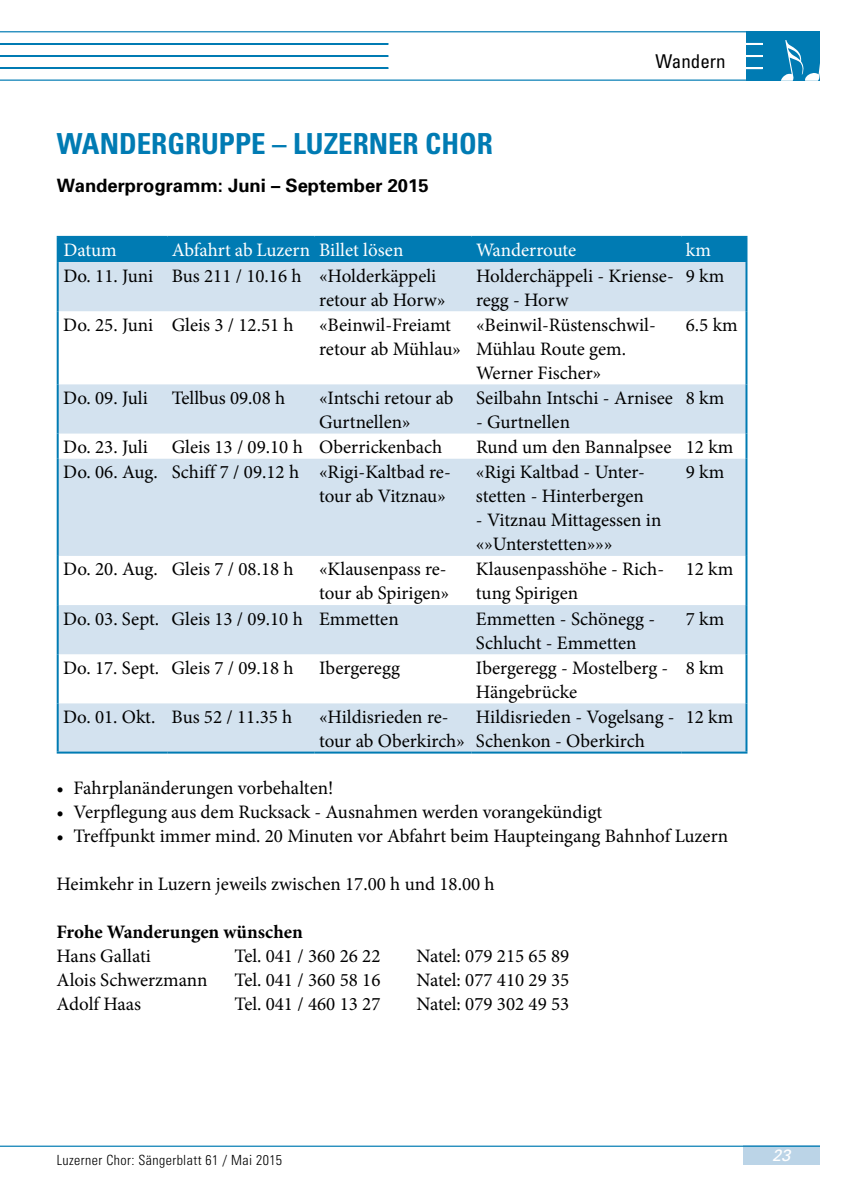
<style>
.page{position:relative;width:842px;height:1191px;background:#fff}
.page>*{position:absolute;margin:0;border:0;box-sizing:border-box;transform-origin:0 0}
.t1{font:700 condensed 29px "Univers";color:#007bb3}
.t2{font:19px/24px "Minion Pro";color:#000}
.t3{font:19px "Minion Pro";color:#fff}
.t4{font:700 19px "Minion Pro";color:#000}
.t5{font:condensed 19px "Univers";color:#000}
.t6{font:700 18.4px "Univers";color:#000}
.t7{font:italic 16.4px "Univers";color:#fff}
.t8{font:300 condensed 14px "Univers";letter-spacing:.03em;color:#000}
</style>
<div class="page">
<hr style="left:0;top:80px;width:819px;height:1px;background:#007bb3">
<div style="left:746px;top:31px;width:73px;height:50px;background:#007bb3"></div>
<svg style="left:781px;top:40px;width:38px;height:41px"></svg>
<svg style="left:746px;top:43px;width:17px;height:2px"></svg>
<svg style="left:746px;top:55px;width:17px;height:2px"></svg>
<svg style="left:746px;top:67px;width:17px;height:2px"></svg>
<hr style="left:0;top:43px;width:388px;height:2px;background:#007bb3">
<hr style="left:0;top:31px;width:819px;height:1px;background:#007bb3">
<hr style="left:0;top:55px;width:388px;height:2px;background:#007bb3">
<hr style="left:0;top:67px;width:388px;height:2px;background:#007bb3">
<div style="left:59px;top:238px;width:686px;height:24px;background:#007bb3"></div>
<svg style="left:59px;top:262px;width:686px;height:489px;fill:#d3e2ef"></svg>
<hr style="left:57px;top:236px;width:110px;height:2px;background:#007bb3">
<hr style="left:57px;top:238px;width:2px;height:24px;background:#007bb3">
<hr style="left:167px;top:236px;width:148px;height:2px;background:#007bb3">
<hr style="left:315px;top:236px;width:156px;height:2px;background:#007bb3">
<hr style="left:471px;top:236px;width:210px;height:2px;background:#007bb3">
<hr style="left:681px;top:236px;width:66px;height:2px;background:#007bb3">
<hr style="left:745px;top:238px;width:2px;height:24px;background:#007bb3">
<hr style="left:57px;top:262px;width:2px;height:49px;background:#007bb3">
<hr style="left:745px;top:262px;width:2px;height:49px;background:#007bb3">
<hr style="left:57px;top:311px;width:2px;height:73px;background:#007bb3">
<hr style="left:745px;top:311px;width:2px;height:73px;background:#007bb3">
<hr style="left:57px;top:384px;width:2px;height:49px;background:#007bb3">
<hr style="left:745px;top:384px;width:2px;height:49px;background:#007bb3">
<hr style="left:57px;top:433px;width:2px;height:26px;background:#007bb3">
<hr style="left:745px;top:433px;width:2px;height:26px;background:#007bb3">
<hr style="left:57px;top:459px;width:2px;height:97px;background:#007bb3">
<hr style="left:745px;top:459px;width:2px;height:97px;background:#007bb3">
<hr style="left:57px;top:556px;width:2px;height:49px;background:#007bb3">
<hr style="left:745px;top:556px;width:2px;height:49px;background:#007bb3">
<hr style="left:57px;top:605px;width:2px;height:49px;background:#007bb3">
<hr style="left:745px;top:605px;width:2px;height:49px;background:#007bb3">
<hr style="left:57px;top:654px;width:2px;height:49px;background:#007bb3">
<hr style="left:745px;top:654px;width:2px;height:49px;background:#007bb3">
<hr style="left:57px;top:703px;width:2px;height:48px;background:#007bb3">
<hr style="left:745px;top:703px;width:2px;height:48px;background:#007bb3">
<hr style="left:57px;top:751px;width:110px;height:2px;background:#007bb3">
<hr style="left:167px;top:751px;width:148px;height:2px;background:#007bb3">
<hr style="left:315px;top:751px;width:156px;height:2px;background:#007bb3">
<hr style="left:471px;top:751px;width:210px;height:2px;background:#007bb3">
<hr style="left:681px;top:751px;width:66px;height:2px;background:#007bb3">
<div style="left:743px;top:1145px;width:76px;height:20px;background:#bbd4e7"></div>
<hr style="left:0;top:1145px;width:819px;height:1px;background:#007bb3">
<h1 class="t1" style="left:57px;top:125px;width:438px">WANDERGRUPPE – LUZERNER CHOR</h1>
<p class="t6" style="left:57px;top:174px;width:373px">Wanderprogramm: Juni – September 2015</p>
<p class="t5" style="left:656px;top:50px;width:72px">Wandern</p>
<p class="t3" style="left:63px;top:237px;width:55px">Datum</p>
<p class="t3" style="left:172px;top:237px;width:233px">Abfahrt ab Luzern Billet lösen</p>
<p class="t3" style="left:476px;top:237px;width:102px">Wanderroute</p>
<p class="t3" style="left:686px;top:237px;width:27px">km</p>
<p class="t2" style="left:319px;top:263px;width:128px;text-indent:-256px">Do. 11. Juni Bus 211 / 10.16 h «Holderkäppeli retour ab Horw»</p>
<p class="t2" style="left:476px;top:263px;width:199px">Holderchäppeli - Kriense&shy;regg - Horw</p>
<p class="t2" style="left:686px;top:263px;width:40px">9 km</p>
<p class="t2" style="left:63px;top:313px;width:232px">Do. 25. Juni Gleis 3 / 12.51 h</p>
<p class="t2" style="left:319px;top:313px;width:143px">«Beinwil-Freiamt retour ab Mühlau»</p>
<p class="t2" style="left:476px;top:313px;width:181px">«Beinwil-Rüstenschwil-<br>Mühlau Route gem.<br>Werner Fischer»</p>
<p class="t2" style="left:686px;top:313px;width:53px">6.5 km</p>
<p class="t2" style="left:63px;top:386px;width:86px">Do. 09. Juli</p>
<p class="t2" style="left:172px;top:386px;width:115px">Tellbus 09.08 h</p>
<p class="t2" style="left:319px;top:386px;width:136px">«Intschi retour ab<br>Gurtnellen»</p>
<p class="t2" style="left:476px;top:386px;width:199px">Seilbahn Intschi - Arnisee</p>
<p class="t2" style="left:686px;top:386px;width:40px">8 km</p>
<p class="t2" style="left:476px;top:410px;width:96px">- Gurtnellen</p>
<p class="t2" style="left:63px;top:435px;width:86px">Do. 23. Juli</p>
<p class="t2" style="left:172px;top:435px;width:272px">Gleis 13 / 09.10 h Oberrickenbach</p>
<p class="t2" style="left:476px;top:435px;width:259px">Rund um den Bannalpsee 12 km</p>
<p class="t2" style="left:63px;top:460px;width:389px;text-align:right">Do. 06. Aug. Schiff 7 / 09.12 h «Rigi-Kaltbad re&shy;tour ab Vitznau»</p>
<p class="t2" style="left:476px;top:460px;width:170px">«Rigi Kaltbad - Unter&shy;stetten - Hinterbergen</p>
<p class="t2" style="left:476px;top:508px;width:187px">- Vitznau Mittagessen in «»Unterstetten»»»</p>
<p class="t2" style="left:686px;top:460px;width:40px">9 km</p>
<p class="t2" style="left:63px;top:557px;width:232px">Do. 20. Aug. Gleis 7 / 08.18 h</p>
<p class="t2" style="left:319px;top:557px;width:132px">«Klausenpass re&shy;tour ab Spirigen»</p>
<p class="t2" style="left:476px;top:557px;width:190px">Klausenpasshöhe - Rich&shy;tung Spirigen</p>
<p class="t2" style="left:686px;top:557px;width:49px">12 km</p>
<p class="t2" style="left:63px;top:606px;width:337px">Do. 03. Sept. Gleis 13 / 09.10 h Emmetten</p>
<p class="t2" style="left:476px;top:606px;width:181px">Emmetten - Schönegg -<br>Schlucht - Emmetten</p>
<p class="t2" style="left:686px;top:606px;width:40px">7 km</p>
<p class="t2" style="left:63px;top:656px;width:232px">Do. 17. Sept. Gleis 7 / 09.18 h</p>
<p class="t2" style="left:319px;top:656px;width:82px">Ibergeregg</p>
<p class="t2" style="left:476px;top:656px;width:194px">Ibergeregg - Mostelberg -<br>Hängebrücke</p>
<p class="t2" style="left:686px;top:656px;width:40px">8 km</p>
<p class="t2" style="left:63px;top:705px;width:231px">Do. 01. Okt. Bus 52 / 11.35 h</p>
<p class="t2" style="left:319px;top:705px;width:147px">«Hildisrieden re&shy;tour ab Oberkirch»</p>
<p class="t2" style="left:476px;top:705px;width:200px">Hildisrieden - Vogelsang -<br>Schenkon - Oberkirch</p>
<p class="t2" style="left:686px;top:705px;width:49px">12 km</p>
<p class="t2" style="left:57px;top:775px;width:278px">• Fahrplanänderungen vorbehalten!</p>
<p class="t2" style="left:57px;top:799px;width:547px">• Verpflegung aus dem Rucksack - Ausnahmen werden vorangekündigt</p>
<p class="t2" style="left:57px;top:823px;width:673px">• Treffpunkt immer mind. 20 Minuten vor Abfahrt beim Haupteingang Bahnhof Luzern</p>
<p class="t2" style="left:57px;top:871px;width:440px">Heimkehr in Luzern jeweils zwischen 17.00 h und 18.00 h</p>
<p class="t4" style="left:57px;top:918px;width:248px">Frohe Wanderungen wünschen</p>
<p class="t2" style="left:57px;top:943px;width:96px">Hans Gallati</p>
<p class="t2" style="left:234px;top:943px;width:147px">Tel. 041 / 360 26 22</p>
<p class="t2" style="left:416px;top:943px;width:154px">Natel: 079 215 65 89</p>
<p class="t2" style="left:57px;top:967px;width:153px">Alois Schwerzmann</p>
<p class="t2" style="left:234px;top:967px;width:147px">Tel. 041 / 360 58 16</p>
<p class="t2" style="left:416px;top:967px;width:154px">Natel: 077 410 29 35</p>
<p class="t2" style="left:57px;top:991px;width:86px">Adolf Haas</p>
<p class="t2" style="left:234px;top:991px;width:147px">Tel. 041 / 460 13 27</p>
<p class="t2" style="left:416px;top:991px;width:154px">Natel: 079 302 49 53</p>
<p class="t8" style="left:57px;top:1151px;width:227px">Luzerner Chor: Sängerblatt 61 / Mai 2015</p>
<p class="t7" style="left:772px;top:1145px;width:20px">23</p>
</div>
